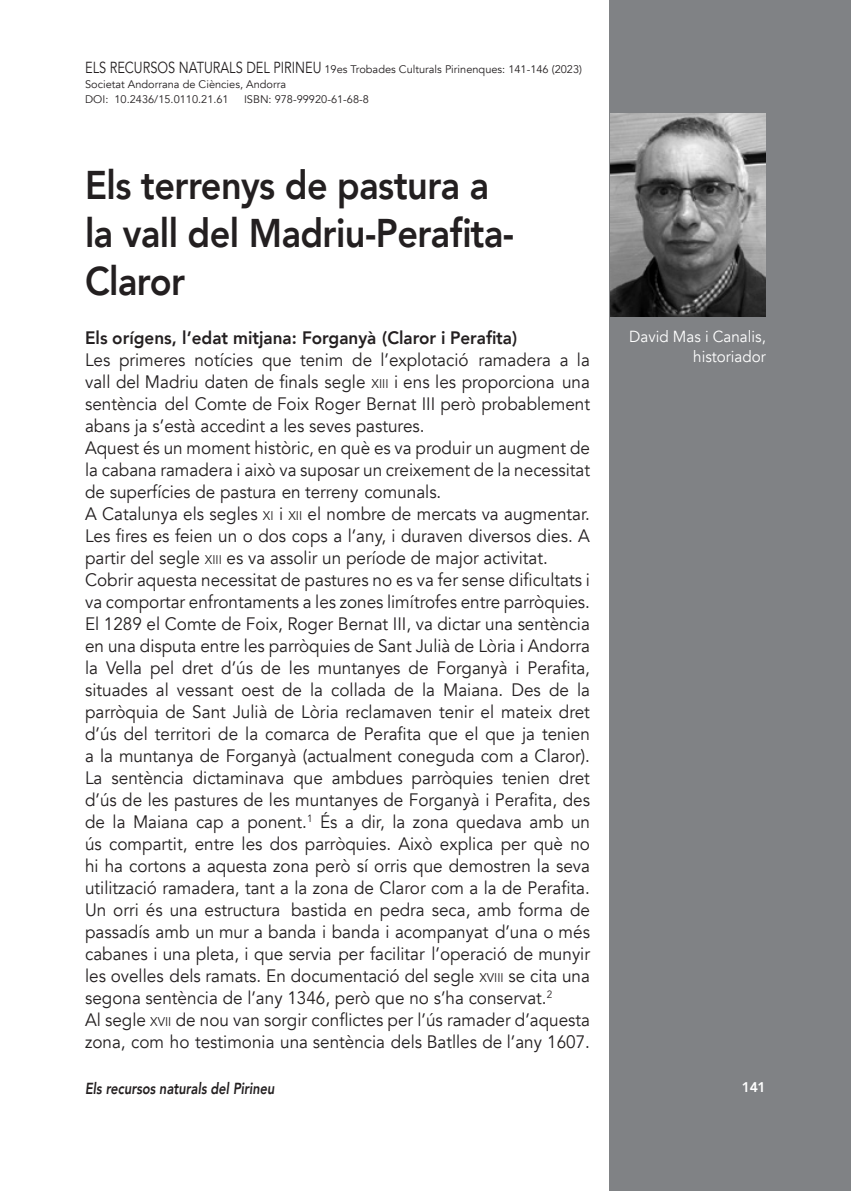
<style>
.page{position:relative;width:851px;height:1191px;background:#fff}
.page>*{position:absolute;margin:0;border:0;box-sizing:border-box;transform-origin:0 0}
.Predeterminado{font:800 40px/48px "Avenir";letter-spacing:-.015em;color:#231f20;scale:.9 1}
.Texto_independiente{font:18px/22px "Avenir";color:#231f20;text-align:justify;scale:.95 1}
.Texto_independiente-2{font:800 18px "Avenir";color:#231f20;scale:.95 1}
.t1{font:italic 800 16px "Avenir";color:#231f20;scale:.8 1}
.Normal__Web{font:16px/20px "Avenir";color:#fff;text-align:right;scale:.95 1}
.t2{font:800 14px "Avenir";color:#fff}
.t3{font:11px "Avenir";color:#231f20}
.s1{font-size:16px}
.s2{font-size:12.6px}
</style>
<div class="page">
<div style="left:609px;top:0;width:241px;height:1191px;background:#808285"></div>
<img style="left:610px;top:113px;width:155px;height:203px">
<p class="t3" style="left:85px;top:62px;width:498px"><span class="s1">ELS RECURSOS NATURALS DEL PIRINEU</span> 19es Trobades Culturals Pirinenques: 141-146 (2023)</p>
<p class="t3" style="left:85px;top:77px;width:202px">Societat Andorrana de Ciències, Andorra</p>
<p class="t3" style="left:85px;top:92px;width:145px">DOI: 10.2436/15.0110.21.61</p>
<p class="t3" style="left:244px;top:92px;width:126px">ISBN: 978-99920-61-68-8</p>
<p class="Predeterminado" style="left:85px;top:161px;width:478px">Els terrenys de pastura a la vall del Madriu-Perafita-<br>Claror</p>
<p class="Texto_independiente-2" style="left:85px;top:324px;width:456px">Els orígens, l’edat mitjana: Forganyà (Claror i Perafita)</p>
<p class="Texto_independiente" style="left:85px;top:349px;width:533px">Les primeres notícies que tenim de l’explotació ramadera a la vall del Madriu daten de finals segle <span class="s2">XIII</span> i ens les proporciona una sentència del Comte de Foix Roger Bernat III però probablement abans ja s’està accedint a les seves pastures.</p>
<p class="Texto_independiente" style="left:85px;top:437px;width:533px">Aquest és un moment històric, en què es va produir un augment de la cabana ramadera i això va suposar un creixement de la necessitat de superfícies de pastura en terreny comunals.</p>
<p class="Texto_independiente" style="left:85px;top:503px;width:533px">A Catalunya els segles <span class="s2">XI</span> i <span class="s2">XII</span> el nombre de mercats va augmentar.<br>Les fires es feien un o dos cops a l’any, i duraven diversos dies. A partir del segle <span class="s2">XIII</span> es va assolir un període de major activitat.</p>
<p class="Texto_independiente" style="left:85px;top:569px;width:533px">Cobrir aquesta necessitat de pastures no es va fer sense dificultats i va comportar enfrontaments a les zones limítrofes entre parròquies.</p>
<p class="Texto_independiente" style="left:85px;top:613px;width:533px">El 1289 el Comte de Foix, Roger Bernat III, va dictar una sentència en una disputa entre les parròquies de Sant Julià de Lòria i Andorra la Vella pel dret d’ús de les muntanyes de Forganyà i Perafita, situades al vessant oest de la collada de la Maiana. Des de la parròquia de Sant Julià de Lòria reclamaven tenir el mateix dret d’ús del territori de la comarca de Perafita que el que ja tenien a la muntanya de Forganyà (actualment coneguda com a Claror).<br>La sentència dictaminava que ambdues parròquies tenien dret d’ús de les pastures de les muntanyes de Forganyà i Perafita, des de la Maiana cap a ponent.<sup>1</sup> És a dir, la zona quedava amb un ús compartit, entre les dos parròquies. Això explica per què no hi ha cortons a aquesta zona però sí orris que demostren la seva utilització ramadera, tant a la zona de Claror com a la de Perafita.<br>Un orri és una estructura bastida en pedra seca, amb forma de passadís amb un mur a banda i banda i acompanyat d’una o més cabanes i una pleta, i que servia .per facilitar l’operació de munyir les ovelles dels ramats. En documentació del segle <span class="s2">XVIII</span> se cita una segona sentència de l’any 1346, però que no s’ha conservat.<sup>2</sup></p>
<p class="Texto_independiente" style="left:85px;top:1009px;width:533px">Al segle <span class="s2">XVII</span> de nou van sorgir conflictes per l’ús ramader d’aquesta zona, com ho testimonia una sentència dels Batlles de l’any 1607.</p>
<p class="Normal__Web" style="left:629px;top:327px;width:145px">David Mas i Canalis, historiador</p>
<p class="t1" style="left:85px;top:1078px;width:238px">Els recursos naturals del Pirineu</p>
<p class="t2" style="left:741px;top:1075px;width:26px">141</p>
</div>
